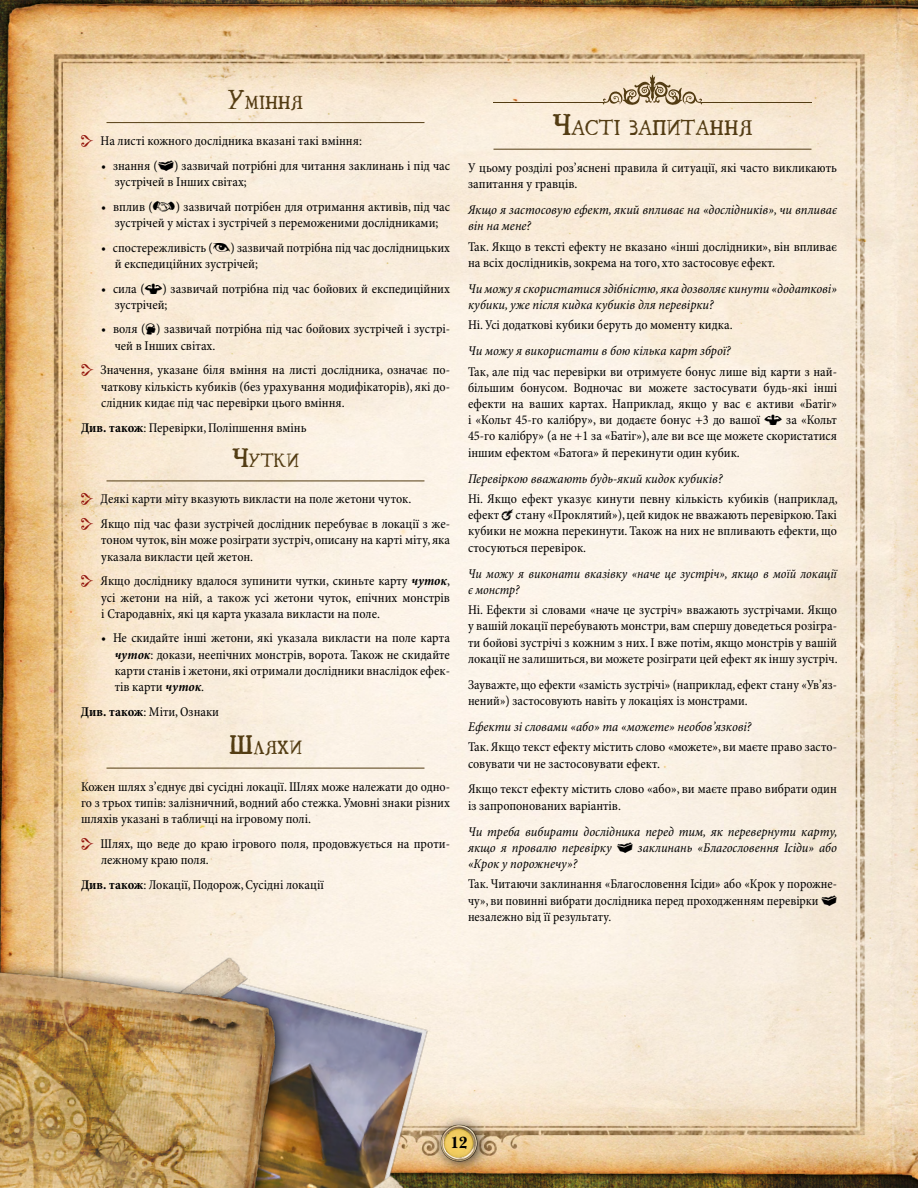
<style>
.page{position:relative;width:918px;height:1188px;background:#fff}
.page>*{position:absolute;margin:0;border:0;box-sizing:border-box;transform-origin:0 0}
.t1{font:18.9px "Ugly Qua";color:#533c13}
.t2{font:16.8px "Ugly Qua";color:#533c13}
.t3{font:700 16.5px "Baskerville Cyr LT Std";color:#000}
.t4{font:condensed 13.5px/16.2px "Minion Pro";color:#000}
.t5{font:italic condensed 13.5px/16.2px "Minion Pro";color:#000}
.s1{font-size:24px}
.s2{font-weight:700}
.s3{font-weight:700;font-style:italic}
.s4{font-size:27px}
</style>
<div class="page">
<img style="left:0;top:0;width:918px;height:1188px">
<div style="left:430px;top:1114px;width:62px;height:61px;background:#000;opacity:.75"></div>
<img style="left:459px;top:1122px;width:21px;height:41px">
<img style="left:98px;top:933px;width:361px;height:255px">
<div style="left:0;top:956px;width:293px;height:232px;background:#000;opacity:.75"></div>
<img style="left:0;top:964px;width:290px;height:224px">
<hr style="left:107px;top:122px;width:317px;height:1px;background:#533c13">
<hr style="left:107px;top:481px;width:317px;height:1px;background:#533c13">
<hr style="left:107px;top:768px;width:317px;height:1px;background:#533c13">
<hr style="left:494px;top:149px;width:317px;height:1px;background:#533c13">
<svg style="left:602px;top:75px;width:101px;height:30px;background:#cfbca0"></svg>
<hr style="left:494px;top:102px;width:110px;height:1px;background:#533c13">
<hr style="left:701px;top:102px;width:110px;height:1px;background:#533c13">
<svg style="left:81px;top:135px;width:12px;height:12px"></svg>
<svg style="left:158px;top:160px;width:16px;height:11px"></svg>
<svg style="left:153px;top:201px;width:22px;height:10px"></svg>
<svg style="left:213px;top:242px;width:17px;height:9px"></svg>
<svg style="left:145px;top:283px;width:17px;height:11px"></svg>
<svg style="left:146px;top:324px;width:10px;height:11px"></svg>
<svg style="left:81px;top:364px;width:12px;height:12px"></svg>
<svg style="left:81px;top:493px;width:12px;height:12px"></svg>
<svg style="left:81px;top:518px;width:12px;height:12px"></svg>
<svg style="left:81px;top:575px;width:12px;height:12px"></svg>
<svg style="left:81px;top:838px;width:12px;height:12px"></svg>
<svg style="left:765px;top:415px;width:17px;height:10px"></svg>
<svg style="left:502px;top:509px;width:11px;height:12px"></svg>
<svg style="left:617px;top:842px;width:16px;height:11px"></svg>
<svg style="left:821px;top:895px;width:16px;height:11px"></svg>
<p class="t2" style="left:228px;top:89px;width:76px"><span class="s1">У</span>міння</p>
<p class="t4" style="left:101px;top:133px;width:263px">На листі кожного дослідника вказані такі вміння:</p>
<p class="t4" style="left:115px;top:158px;width:337px;text-indent:-14px">• знання ( ) зазвичай потрібні для читання заклинань і під час зустрічей в Інших світах;</p>
<p class="t4" style="left:101px;top:199px;width:53px">• вплив (</p>
<p class="t4" style="left:115px;top:199px;width:337px;text-indent:61px">) зазвичай потрібен для отримання активів, під час зустрічей у містах і зустрічей з переможеними дослідниками;</p>
<p class="t4" style="left:101px;top:240px;width:113px">• спостережливість (</p>
<p class="t4" style="left:115px;top:240px;width:337px;text-indent:116px">) зазвичай потрібна під час дослідницьких й експедиційних зустрічей;</p>
<p class="t4" style="left:101px;top:281px;width:45px">• сила (</p>
<p class="t4" style="left:115px;top:281px;width:337px;text-indent:48px">) зазвичай потрібна під час бойових й експедиційних зустрічей;</p>
<p class="t4" style="left:115px;top:322px;width:337px;text-indent:-14px">• воля ( ) зазвичай потрібна під час бойових зустрічей і зустрі&shy;чей в Інших світах.</p>
<p class="t4" style="left:101px;top:363px;width:351px;text-align:justify">Значення, указане біля вміння на листі дослідника, означає по&shy;чаткову кількість кубиків (без урахування модифікаторів), які до&shy;слідник кидає під час перевірки цього вміння.</p>
<p class="t4" style="left:81px;top:420px;width:227px"><span class="s2">Див. також</span>: Перевірки, Поліпшення вмінь</p>
<p class="t2" style="left:232px;top:448px;width:68px"><span class="s1">Ч</span>утки</p>
<p class="t4" style="left:101px;top:487px;width:351px;line-height:24.8px">Деякі карти міту вказують викласти на поле жетони чуток.<br>Якщо під час фази зустрічей дослідник перебуває в локації з же-</p>
<p class="t4" style="left:101px;top:533px;width:350px">тоном чуток, він може розіграти зустріч, описану на карті міту, яка указала викласти цей жетон.</p>
<p class="t4" style="left:101px;top:573px;width:351px;text-align:justify">Якщо досліднику вдалося зупинити чутки, скиньте карту <span class="s3">чуток</span>, усі жетони на ній, а також усі жетони чуток, епічних монстрів і Стародавніх, які ця карта указала викласти на поле.</p>
<p class="t4" style="left:115px;top:631px;width:337px;text-align:justify;text-indent:-14px">• Не скидайте інші жетони, які указала викласти на поле карта <span class="s3">чуток</span>: докази, неепічних монстрів, ворота. Також не скидайте карти станів і жетони, які отримали дослідники внаслідок ефек&shy;тів карти <span class="s3">чуток</span>.</p>
<p class="t4" style="left:81px;top:704px;width:140px"><span class="s2">Див. також</span>: Міти, Ознаки</p>
<p class="t2" style="left:229px;top:735px;width:74px"><span class="s1">Ш</span>ляхи</p>
<p class="t4" style="left:81px;top:779px;width:371px;text-align:justify">Кожен шлях з’єднує дві сусідні локації. Шлях може належати до одно&shy;го з трьох типів: залізничний, водний або стежка. Умовні знаки різних шляхів указані в табличці на ігровому полі.</p>
<p class="t4" style="left:101px;top:836px;width:351px">Шлях, що веде до краю ігрового поля, продовжується на проти&shy;лежному краю поля.</p>
<p class="t4" style="left:81px;top:877px;width:244px"><span class="s2">Див. також</span>: Локації, Подорож, Сусідні локації</p>
<h1 class="t1" style="left:553px;top:113px;width:200px"><span class="s4">Ч</span>асті запитання</h1>
<p class="t4" style="left:468px;top:160px;width:370px">У цьому розділі роз’яснені правила й ситуації, які часто викликають запитання у гравців.</p>
<p class="t5" style="left:468px;top:202px;width:370px">Якщо я застосовую ефект, який впливає на «дослідників», чи впливає він на мене?</p>
<p class="t4" style="left:468px;top:239px;width:371px">Так. Якщо в тексті ефекту не вказано «інші дослідники», він впливає на всіх дослідників, зокрема на того, хто застосовує ефект.</p>
<p class="t5" style="left:468px;top:281px;width:371px">Чи можу я скористатися здібністю, яка дозволяє кинути «додаткові» кубики, уже після кидка кубиків для перевірки?</p>
<p class="t4" style="left:468px;top:317px;width:266px">Ні. Усі додаткові кубики беруть до моменту кидка.</p>
<p class="t5" style="left:468px;top:343px;width:264px">Чи можу я використати в бою кілька карт зброї?</p>
<p class="t4" style="left:468px;top:364px;width:371px;text-align:justify">Так, але під час перевірки ви отримуєте бонус лише від карти з най&shy;більшим бонусом. Водночас ви можете застосувати будь-які інші ефекти на ваших картах. Наприклад, якщо у вас є активи «Батіг» і «Кольт 45-го калібру», ви додаєте бонус +3 до вашої</p>
<p class="t4" style="left:468px;top:412px;width:370px;text-align:justify;text-indent:318px">за «Кольт 45-го калібру» (а не +1 за «Батіг»), але ви все ще можете скористатися іншим ефектом «Батога» й перекинути один кубик.</p>
<p class="t5" style="left:468px;top:471px;width:256px">Перевіркою вважають будь-який кидок кубиків?</p>
<p class="t4" style="left:468px;top:491px;width:371px;text-align:justify">Ні. Якщо ефект указує кинути певну кількість кубиків (наприклад, ефект стану «Проклятий»), цей кидок не вважають перевіркою. Такі кубики не можна перекинути. Також на них не впливають ефекти, що стосуються перевірок.</p>
<p class="t5" style="left:468px;top:566px;width:371px">Чи можу я виконати вказівку «наче це зустріч», якщо в моїй локації є монстр?</p>
<p class="t4" style="left:468px;top:602px;width:371px;text-align:justify">Ні. Ефекти зі словами «наче це зустріч» вважають зустрічами. Якщо у вашій локації перебувають монстри, вам спершу доведеться розігра&shy;ти бойові зустрічі з кожним з них. І вже потім, якщо монстрів у вашій локації не залишиться, ви можете розіграти цей ефект як іншу зустріч.</p>
<p class="t4" style="left:468px;top:677px;width:371px">Зауважте, що ефекти «замість зустрічі» (наприклад, ефект стану «Ув’яз&shy;нений») застосовують навіть у локаціях із монстрами.</p>
<p class="t5" style="left:468px;top:719px;width:285px">Ефекти зі словами «або» та «можете» необов’язкові?</p>
<p class="t4" style="left:468px;top:739px;width:371px">Так. Якщо текст ефекту містить слово «можете», ви маєте право засто&shy;совувати чи не застосовувати ефект.</p>
<p class="t4" style="left:468px;top:782px;width:370px">Якщо текст ефекту містить слово «або», ви маєте право вибрати один із запропонованих варіантів.</p>
<p class="t5" style="left:468px;top:824px;width:371px">Чи треба вибирати дослідника перед тим, як перевернути карту, якщо я провалю перевірку</p>
<p class="t5" style="left:638px;top:840px;width:201px">заклинань «Благословення Ісіди» або</p>
<p class="t5" style="left:468px;top:856px;width:111px">«Крок у порожнечу»?</p>
<p class="t4" style="left:468px;top:877px;width:371px">Так. Читаючи заклинання «Благословення Ісіди» або «Крок у порожне&shy;чу», ви повинні вибрати дослідника перед проходженням перевірки незалежно від її результату.</p>
<p class="t3" style="left:450px;top:1133px;width:19px">12</p>
</div>
